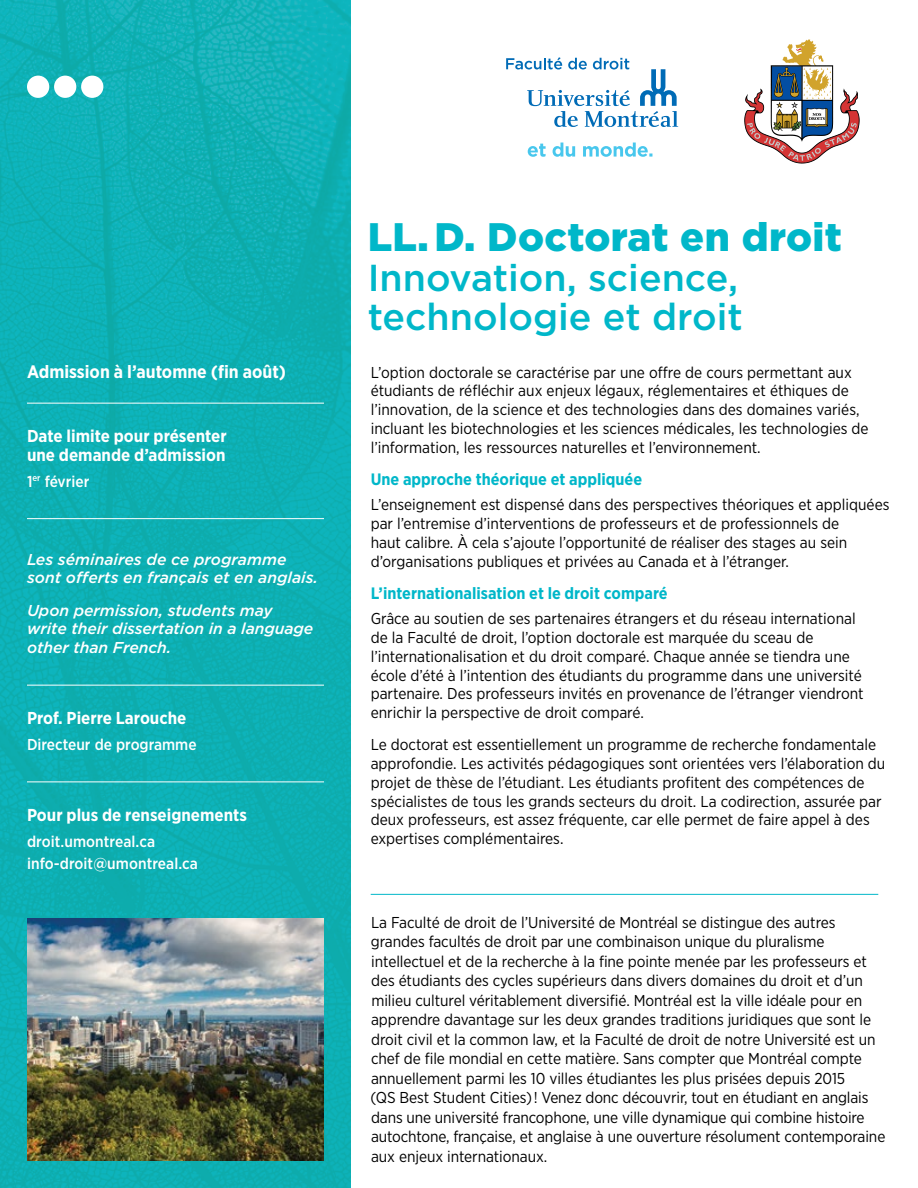
<style>
.page{position:relative;width:918px;height:1188px;background:#fff}
.page>*{position:absolute;margin:0;border:0;box-sizing:border-box;transform-origin:0 0}
.t1{font:900 39.75px "Gotham";letter-spacing:.01em;color:#00b7c9}
.t2{font:500 37.5px/39px "Gotham";color:#00b7c9}
.t3{font:700 18px "Gotham Narrow";color:#fff}
.t4{font:700 17.25px/18.8px "Gotham Narrow";color:#fff}
.t5{font:700 16.5px "Gotham Narrow";color:#00b7c9}
.t6{font:15.75px/18.8px "Gotham Narrow";color:#000}
.t7{font:italic 500 15.75px/18.8px "Gotham";letter-spacing:-.005em;color:#fff}
.t8{font:500 15.75px/22px "Gotham Narrow";color:#fff}
</style>
<div class="page">
<img style="left:0;top:0;width:351px;height:1188px">
<img style="left:27px;top:918px;width:297px;height:243px">
<hr style="left:27px;top:403px;width:297px;height:1px;background:#fff">
<hr style="left:27px;top:518px;width:297px;height:1px;background:#fff">
<hr style="left:27px;top:685px;width:297px;height:1px;background:#fff">
<hr style="left:27px;top:782px;width:297px;height:1px;background:#fff">
<hr style="left:371px;top:894px;width:507px;height:1px;background:#00b7c9">
<svg style="left:744px;top:39px;width:116px;height:125px"></svg>
<div style="left:27px;top:76px;width:22px;height:22px;background:#fff;border-radius:50%"></div>
<div style="left:54px;top:76px;width:22px;height:22px;background:#fff;border-radius:50%"></div>
<div style="left:81px;top:76px;width:22px;height:22px;background:#fff;border-radius:50%"></div>
<svg style="left:528px;top:143px;width:124px;height:14px"></svg>
<svg style="left:506px;top:57px;width:172px;height:70px"></svg>
<p class="t3" style="left:27px;top:360px;width:261px">Admission à l’automne (fin août)</p>
<p class="t4" style="left:27px;top:427px;width:201px">Date limite pour présenter une demande d’admission</p>
<p class="t8" style="left:27px;top:470px;width:64px">1<sup>er</sup> février</p>
<p class="t7" style="left:27px;top:550px;width:293px">Les séminaires de ce programme sont offerts en français et en anglais.</p>
<p class="t7" style="left:27px;top:601px;width:288px">Upon permission, students may write their dissertation in a language other than French.</p>
<p class="t4" style="left:27px;top:709px;width:161px">Prof. Pierre Larouche</p>
<p class="t8" style="left:27px;top:733px;width:171px">Directeur de programme</p>
<p class="t4" style="left:27px;top:806px;width:222px">Pour plus de renseignements</p>
<p class="t8" style="left:27px;top:830px;width:172px">droit.umontreal.ca info-droit@umontreal.ca</p>
<h1 class="t1" style="left:368px;top:214px;width:476px">LL. D. Doctorat en droit</h1>
<h2 class="t2" style="left:368px;top:257px;width:377px">Innovation, science, technologie et droit</h2>
<p class="t6" style="left:371px;top:362px;width:499px">L’option doctorale se caractérise par une offre de cours permettant aux étudiants de réfléchir aux enjeux légaux, réglementaires et éthiques de l’innovation, de la science et des technologies dans des domaines variés, incluant les biotechnologies et les sciences médicales, les technologies de l’information, les ressources naturelles et l’environnement.</p>
<p class="t5" style="left:371px;top:468px;width:273px">Une approche théorique et appliquée</p>
<p class="t6" style="left:371px;top:495px;width:520px">L’enseignement est dispensé dans des perspectives théoriques et appliquées par l’entremise d’interventions de professeurs et de professionnels de<br>haut calibre. À cela s’ajoute l’opportunité de réaliser des stages au sein d’organisations publiques et privées au Canada et à l’étranger.</p>
<p class="t5" style="left:371px;top:582px;width:298px">L’internationalisation et le droit comparé</p>
<p class="t6" style="left:371px;top:609px;width:495px">Grâce au soutien de ses partenaires étrangers et du réseau international de la Faculté de droit, l’option doctorale est marquée du sceau de l’internationalisation et du droit comparé. Chaque année se tiendra une école d’été à l’intention des étudiants du programme dans une université partenaire. Des professeurs invités en provenance de l’étranger viendront enrichir la perspective de droit comparé.</p>
<p class="t6" style="left:371px;top:735px;width:516px">Le doctorat est essentiellement un programme de recherche fondamentale approfondie. Les activités pédagogiques sont orientées vers l’élaboration du projet de thèse de l’étudiant. Les étudiants profitent des compétences de spécialistes de tous les grands secteurs du droit. La codirection, assurée par deux professeurs, est assez fréquente, car elle permet de faire appel à des expertises complémentaires.</p>
<p class="t6" style="left:370px;top:912px;width:517px;line-height:19.5px">La Faculté de droit de l’Université de Montréal se distingue des autres grandes facultés de droit par une combinaison unique du pluralisme intellectuel et de la recherche à la fine pointe menée par les professeurs et des étudiants des cycles supérieurs dans divers domaines du droit et d’un milieu culturel véritablement diversifié. Montréal est la ville idéale pour en apprendre davantage sur les deux grandes traditions juridiques que sont le droit civil et la common law, et la Faculté de droit de notre Université est un chef de file mondial en cette matière. Sans compter que Montréal compte annuellement parmi les 10 villes étudiantes les plus prisées depuis 2015<br>(QS Best Student Cities) ! Venez donc découvrir, tout en étudiant en anglais dans une université francophone, une ville dynamique qui combine histoire autochtone, française, et anglaise à une ouverture résolument contemporaine aux enjeux internationaux.</p>
</div>
